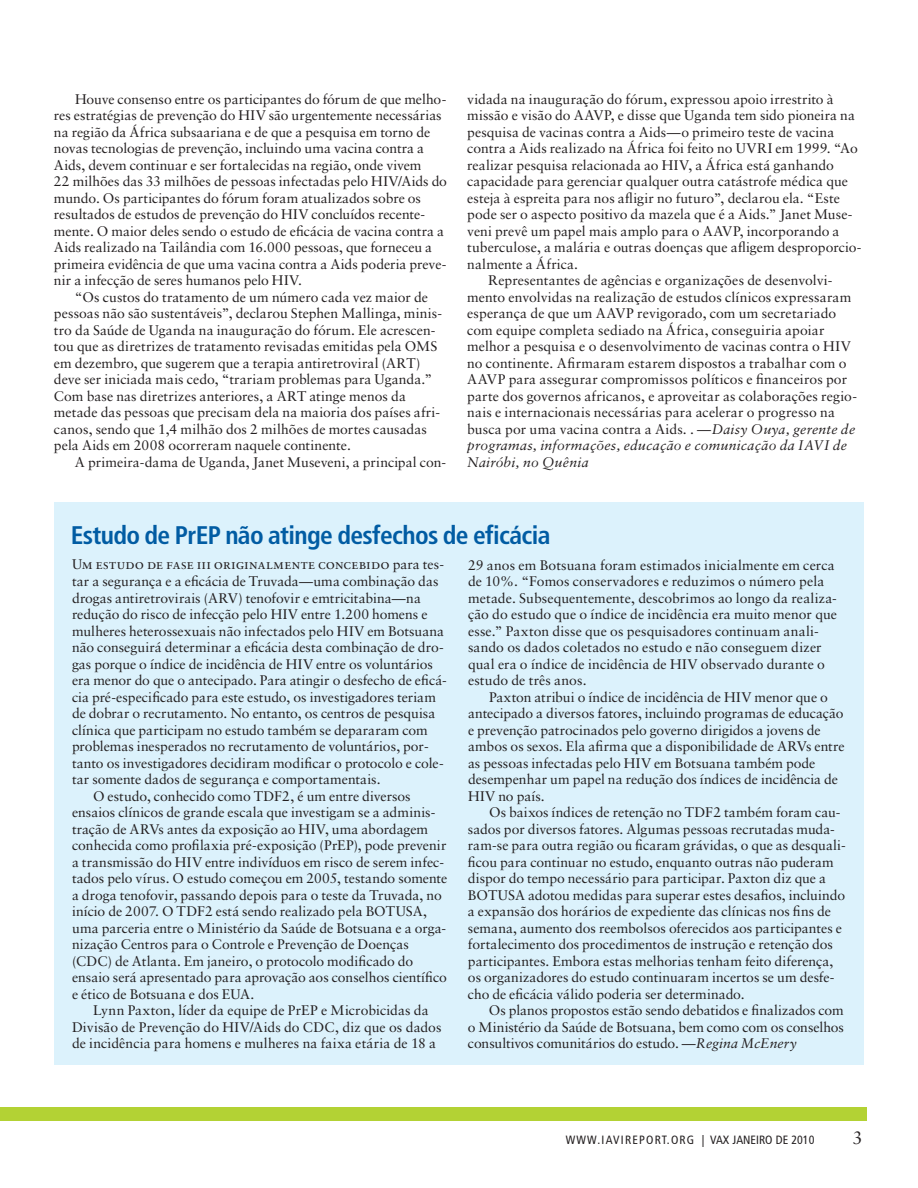
<style>
.page{position:relative;width:918px;height:1188px;background:#fff}
.page>*{position:absolute;margin:0;border:0;box-sizing:border-box;transform-origin:0 0}
.t1{font:700 condensed 25.5px "Frutiger";letter-spacing:-.025em;color:#015ca3}
.t2{font:18px "Sabon";color:#231f20}
.t3{font:13.95px/16.5px "Sabon";color:#231f20}
.t4{font:italic 13.95px "Sabon";letter-spacing:.02em;color:#231f20}
.t5{font:13.95px "Sabon Roman SC";letter-spacing:.01em;color:#231f20}
.t6{font:condensed 12px "Frutiger";letter-spacing:.055em;color:#231f20}
.s1{font-style:italic}
.s2{font-family:"Sabon"}
</style>
<div class="page">
<div style="left:0;top:1108px;width:867px;height:13px;background:#b3d234"></div>
<div style="left:54px;top:502px;width:810px;height:562px;background:#dcf2fc"></div>
<p class="t3" style="left:54px;top:90px;width:395px;text-indent:21px">Houve consenso entre os participantes do fórum de que melho&shy;res estratégias de prevenção do HIV são urgentemente necessárias na região da África subsaariana e de que a pesquisa em torno de novas tecnologias de prevenção, incluindo uma vacina contra a Aids, devem continuar e ser fortalecidas na região, onde vivem<br>22 milhões das 33 milhões de pessoas infectadas pelo HIV/Aids do mundo. Os participantes do fórum foram atualizados sobre os resultados de estudos de prevenção do HIV concluídos recente&shy;mente. O maior deles sendo o estudo de eficácia de vacina contra a Aids realizado na Tailândia com 16.000 pessoas, que forneceu a primeira evidência de que uma vacina contra a Aids poderia preve&shy;nir a infecção de seres humanos pelo HIV.</p>
<p class="t3" style="left:54px;top:288px;width:390px;text-indent:21px">“Os custos do tratamento de um número cada vez maior de pessoas não são sustentáveis”, declarou Stephen Mallinga, minis&shy;tro da Saúde de Uganda na inauguração do fórum. Ele acrescen&shy;tou que as diretrizes de tratamento revisadas emitidas pela OMS em dezembro, que sugerem que a terapia antiretroviral (ART) deve ser iniciada mais cedo, “trariam problemas para Uganda.” Com base nas diretrizes anteriores, a ART atinge menos da metade das pessoas que precisam dela na maioria dos países afri&shy;canos, sendo que 1,4 milhão dos 2 milhões de mortes causadas pela Aids em 2008 ocorreram naquele continente.</p>
<p class="t3" style="left:75px;top:453px;width:373px">A primeira-dama de Uganda, Janet Museveni, a principal con-</p>
<p class="t3" style="left:467px;top:90px;width:368px">vidada na inauguração do fórum, expressou apoio irrestrito à</p>
<p class="t3" style="left:467px;top:107px;width:389px">missão e visão do AAVP, e disse que Uganda tem sido pioneira na</p>
<p class="t3" style="left:467px;top:123px;width:369px">pesquisa de vacinas contra a Aids—o primeiro teste de vacina</p>
<p class="t3" style="left:467px;top:140px;width:392px">contra a Aids realizado na África foi feito no UVRI em 1999. “Ao</p>
<p class="t3" style="left:467px;top:156px;width:368px">realizar pesquisa relacionada ao HIV, a África está ganhando</p>
<p class="t3" style="left:467px;top:173px;width:382px">capacidade para gerenciar qualquer outra catástrofe médica que</p>
<p class="t3" style="left:467px;top:189px;width:374px">esteja à espreita para nos afligir no futuro”, declarou ela. “Este</p>
<p class="t3" style="left:467px;top:206px;width:387px">pode ser o aspecto positivo da mazela que é a Aids.” Janet Muse-</p>
<p class="t3" style="left:467px;top:222px;width:374px">veni prevê um papel mais amplo para o AAVP, incorporando a</p>
<p class="t3" style="left:467px;top:239px;width:396px">tuberculose, a malária e outras doenças que afligem desproporcio-</p>
<p class="t3" style="left:467px;top:255px;width:112px">nalmente a África.</p>
<p class="t3" style="left:488px;top:272px;width:346px">Representantes de agências e organizações de desenvolvi-</p>
<p class="t3" style="left:467px;top:288px;width:386px">mento envolvidas na realização de estudos clínicos expressaram</p>
<p class="t3" style="left:467px;top:305px;width:371px">esperança de que um AAVP revigorado, com um secretariado</p>
<p class="t3" style="left:467px;top:321px;width:359px">com equipe completa sediado na África, conseguiria apoiar</p>
<p class="t3" style="left:467px;top:338px;width:385px">melhor a pesquisa e o desenvolvimento de vacinas contra o HIV</p>
<p class="t3" style="left:467px;top:354px;width:381px">no continente. Afirmaram estarem dispostos a trabalhar com o</p>
<p class="t3" style="left:467px;top:371px;width:381px">AAVP para assegurar compromissos políticos e financeiros por</p>
<p class="t3" style="left:467px;top:387px;width:391px">parte dos governos africanos, e aproveitar as colaborações regio-</p>
<p class="t3" style="left:467px;top:404px;width:369px">nais e internacionais necessárias para acelerar o progresso na</p>
<p class="t3" style="left:467px;top:420px;width:390px">busca por uma vacina contra a Aids. . —<span class="s1">Daisy Ouya, gerente de</span></p>
<p class="t4" style="left:467px;top:437px;width:381px">programas, informações, educação e comunicação da IAVI de</p>
<p class="t4" style="left:467px;top:454px;width:123px">Nairóbi, no Quênia</p>
<h1 class="t1" style="left:71px;top:520px;width:481px">Estudo de PrEP não atinge desfechos de eficácia</h1>
<p class="t5" style="left:72px;top:556px;width:374px">Um estudo de fase iii originalmente concebido <span class="s2">para tes-</span></p>
<p class="t3" style="left:72px;top:573px;width:368px">tar a segurança e a eficácia de Truvada—uma combinação das</p>
<p class="t3" style="left:72px;top:589px;width:351px">drogas antiretrovirais (ARV) tenofovir e emtricitabina—na</p>
<p class="t3" style="left:72px;top:606px;width:357px">redução do risco de infecção pelo HIV entre 1.200 homens e</p>
<p class="t3" style="left:72px;top:622px;width:374px">mulheres heterossexuais não infectados pelo HIV em Botsuana</p>
<p class="t3" style="left:72px;top:639px;width:373px">não conseguirá determinar a eficácia desta combinação de dro-</p>
<p class="t3" style="left:72px;top:655px;width:362px">gas porque o índice de incidência de HIV entre os voluntários</p>
<p class="t3" style="left:72px;top:672px;width:376px">era menor do que o antecipado. Para atingir o desfecho de eficá-</p>
<p class="t3" style="left:72px;top:688px;width:365px">cia pré-especificado para este estudo, os investigadores teriam</p>
<p class="t3" style="left:72px;top:705px;width:365px">de dobrar o recrutamento. No entanto, os centros de pesquisa</p>
<p class="t3" style="left:72px;top:721px;width:357px">clínica que participam no estudo também se depararam com</p>
<p class="t3" style="left:72px;top:738px;width:358px">problemas inesperados no recrutamento de voluntários, por-</p>
<p class="t3" style="left:72px;top:754px;width:373px">tanto os investigadores decidiram modificar o protocolo e cole-</p>
<p class="t3" style="left:72px;top:771px;width:310px">tar somente dados de segurança e comportamentais.</p>
<p class="t3" style="left:93px;top:787px;width:319px">O estudo, conhecido como TDF2, é um entre diversos</p>
<p class="t3" style="left:72px;top:804px;width:365px">ensaios clínicos de grande escala que investigam se a adminis-</p>
<p class="t3" style="left:72px;top:820px;width:358px">tração de ARVs antes da exposição ao HIV, uma abordagem</p>
<p class="t3" style="left:72px;top:837px;width:376px">conhecida como profilaxia pré-exposição (PrEP), pode prevenir</p>
<p class="t3" style="left:72px;top:853px;width:374px">a transmissão do HIV entre indivíduos em risco de serem infec-</p>
<p class="t3" style="left:72px;top:870px;width:377px">tados pelo vírus. O estudo começou em 2005, testando somente</p>
<p class="t3" style="left:72px;top:886px;width:371px">a droga tenofovir, passando depois para o teste da Truvada, no</p>
<p class="t3" style="left:72px;top:903px;width:357px">início de 2007. O TDF2 está sendo realizado pela BOTUSA,</p>
<p class="t3" style="left:72px;top:919px;width:376px">uma parceria entre o Ministério da Saúde de Botsuana e a orga-</p>
<p class="t3" style="left:72px;top:936px;width:338px">nização Centros para o Controle e Prevenção de Doenças</p>
<p class="t3" style="left:72px;top:952px;width:343px">(CDC) de Atlanta. Em janeiro, o protocolo modificado do</p>
<p class="t3" style="left:72px;top:969px;width:377px">ensaio será apresentado para aprovação aos conselhos científico</p>
<p class="t3" style="left:72px;top:985px;width:184px">e ético de Botsuana e dos EUA.</p>
<p class="t3" style="left:93px;top:1002px;width:337px">Lynn Paxton, líder da equipe de PrEP e Microbicidas da</p>
<p class="t3" style="left:72px;top:1018px;width:371px">Divisão de Prevenção do HIV/Aids do CDC, diz que os dados</p>
<p class="t3" style="left:72px;top:1035px;width:366px">de incidência para homens e mulheres na faixa etária de 18 a</p>
<p class="t3" style="left:468px;top:556px;width:371px">29 anos em Botsuana foram estimados inicialmente em cerca de 10%. “Fomos conservadores e reduzimos o número pela metade. Subsequentemente, descobrimos ao longo da realiza&shy;ção do estudo que o índice de incidência era muito menor que esse.” Paxton disse que os pesquisadores continuam anali&shy;sando os dados coletados no estudo e não conseguem dizer qual era o índice de incidência de HIV observado durante o estudo de três anos.</p>
<p class="t3" style="left:468px;top:688px;width:378px;text-indent:21px">Paxton atribui o índice de incidência de HIV menor que o antecipado a diversos fatores, incluindo programas de educação e prevenção patrocinados pelo governo dirigidos a jovens de ambos os sexos. Ela afirma que a disponibilidade de ARVs entre as pessoas infectadas pelo HIV em Botsuana também pode desempenhar um papel na redução dos índices de incidência de HIV no país.</p>
<p class="t3" style="left:468px;top:804px;width:379px;text-indent:21px">Os baixos índices de retenção no TDF2 também foram cau&shy;sados por diversos fatores. Algumas pessoas recrutadas muda&shy;ram-se para outra região ou ficaram grávidas, o que as desquali&shy;ficou para continuar no estudo, enquanto outras não puderam dispor do tempo necessário para participar. Paxton diz que a BOTUSA adotou medidas para superar estes desafios, incluindo a expansão dos horários de expediente das clínicas nos fins de semana, aumento dos reembolsos oferecidos aos participantes e fortalecimento dos procedimentos de instrução e retenção dos participantes. Embora estas melhorias tenham feito diferença, os organizadores do estudo continuaram incertos se um desfe&shy;cho de eficácia válido poderia ser determinado.</p>
<p class="t3" style="left:468px;top:1002px;width:377px;text-align:justify;text-indent:21px">Os planos propostos estão sendo debatidos e finalizados com o Ministério da Saúde de Botsuana, bem como com os conselhos consultivos comunitários do estudo. —<span class="s1">Regina McEnery</span></p>
<p class="t6" style="left:566px;top:1133px;width:250px">WWW.IAVIREPORT.OR G | VAX JANEIRO DE 2010</p>
<p class="t2" style="left:852px;top:1127px;width:12px">3</p>
</div>
